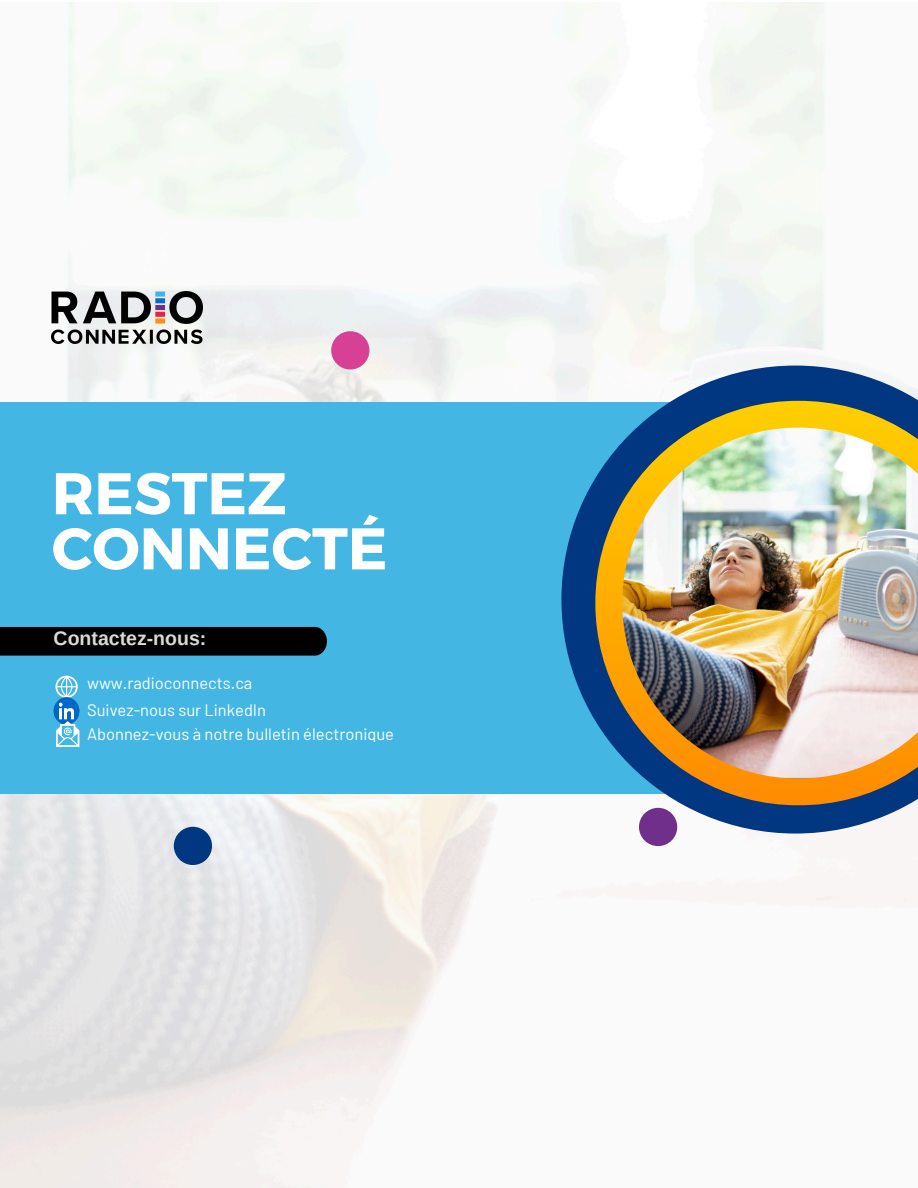
<style>
.page{position:relative;width:918px;height:1188px;background:#fff}
.page>*{position:absolute;margin:0;border:0;box-sizing:border-box;transform-origin:0 0}
.t1{font:700 58.65px/55.2px "Montserrat";color:#fff}
.t2{font:700 19.5px "Arimo";color:#d9d9d9}
.t3{font:16.5px "Barlow";color:#fff}
</style>
<div class="page">
<img style="left:0;top:2px;width:918px;height:1186px">
<div style="left:0;top:402px;width:910px;height:391px;background:#43b6e4"></div>
<svg style="left:561px;top:366px;width:357px;height:468px"></svg>
<svg style="left:595px;top:401px;width:323px;height:404px"></svg>
<img style="left:622px;top:427px;width:296px;height:352px">
<div style="left:639px;top:808px;width:38px;height:38px;background:#702f8a;border-radius:50%"></div>
<div style="left:174px;top:827px;width:38px;height:38px;background:#003780;border-radius:50%"></div>
<div style="left:331px;top:331px;width:38px;height:38px;background:#d64196;border-radius:50%"></div>
<div style="left:0;top:627px;width:327px;height:29px;background:#000"></div>
<svg style="left:55px;top:676px;width:23px;height:12px"></svg>
<img style="left:53px;top:688px;width:27px;height:45px">
<svg style="left:56px;top:721px;width:23px;height:26px"></svg>
<img style="left:52px;top:291px;width:151px;height:53px">
<p class="t1" style="left:52px;top:463px;width:337px">RESTEZ<br>CONNECTÉ</p>
<p class="t2" style="left:54px;top:627px;width:154px">Contactez-nous:</p>
<p class="t3" style="left:87px;top:672px;width:167px">www.radioconnects.ca</p>
<p class="t3" style="left:87px;top:699px;width:181px">Suivez-nous sur LinkedIn</p>
<h1 class="t3" style="left:87px;top:723px;width:309px">Abonnez-vous à notre bulletin électronique</h1>
</div>
